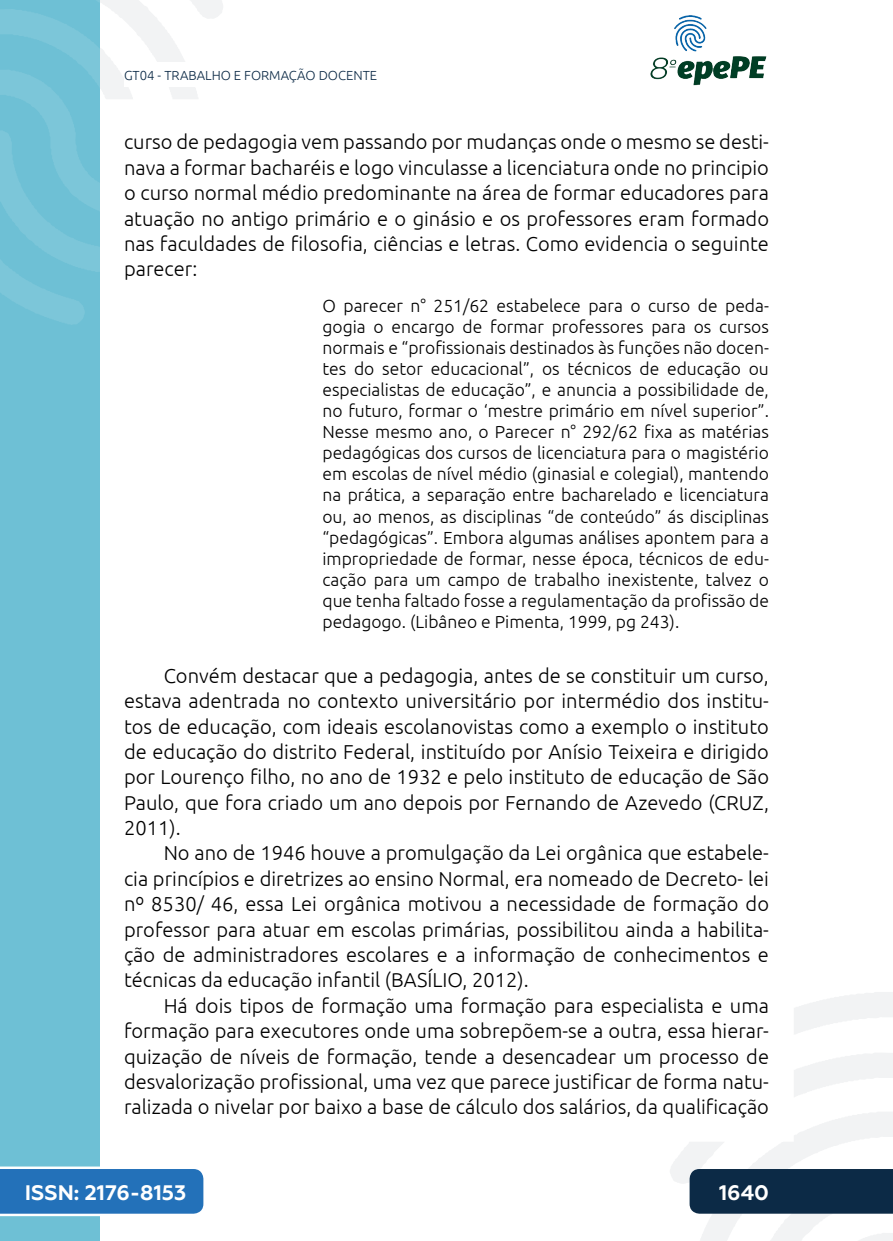
<style>
.page{position:relative;width:893px;height:1241px;background:#fff}
.page>*{position:absolute;margin:0;border:0;box-sizing:border-box;transform-origin:0 0}
.t1{font:700 21px "Geometria";color:#fff}
._5_CORPO{font:300 20.12px/25.4px "Ubuntu";color:#000;text-align:justify}
._8_CITACAO{font:300 17.5px/21px "Ubuntu";color:#000;text-align:justify}
.t2{font:300 13.12px "Ubuntu";color:#0c2a46}
</style>
<div class="page">
<svg style="left:670px;top:992px;width:223px;height:248px"></svg>
<svg style="left:99px;top:0;width:124px;height:324px"></svg>
<img style="left:650px;top:15px;width:117px;height:71px">
<div style="left:0;top:0;width:99px;height:1240px;background:#6ec0d5"></div>
<svg style="left:0;top:0;width:99px;height:325px"></svg>
<svg style="left:0;top:1166px;width:203px;height:49px;background:#367dbf"></svg>
<div style="left:690px;top:1168px;width:203px;height:45px;background:#0c2a46"></div>
<div style="left:124px;top:62px;width:516px;height:25px;background:#fff"></div>
<p class="t2" style="left:124px;top:67px;width:255px">GT04 - TRABALHO E FORMAÇÃO DOCENTE</p>
<p class="_5_CORPO" style="left:124px;top:129px;width:646px">curso de pedagogia vem passando por mudanças onde o mesmo se desti&shy;nava a formar bacharéis e logo vinculasse a licenciatura onde no principio o curso normal médio predominante na área de formar educadores para atuação no antigo primário e o ginásio e os professores eram formado nas faculdades de filosofia, ciências e letras. Como evidencia o seguinte parecer:</p>
<p class="_8_CITACAO" style="left:322px;top:295px;width:448px">O parecer n° 251/62 estabelece para o curso de peda&shy;gogia o encargo de formar professores para os cursos normais e “profissionais destinados às funções não docen&shy;tes do setor educacional”, os técnicos de educação ou especialistas de educação”, e anuncia a possibilidade de, no futuro, formar o ‘mestre primário em nível superior”.<br>Nesse mesmo ano, o Parecer n° 292/62 fixa as matérias pedagógicas dos cursos de licenciatura para o magistério em escolas de nível médio (ginasial e colegial), mantendo na prática, a separação entre bacharelado e licenciatura ou, ao menos, as disciplinas “de conteúdo” ás disciplinas “pedagógicas”. Embora algumas análises apontem para a impropriedade de formar, nesse época, técnicos de edu&shy;cação para um campo de trabalho inexistente, talvez o que tenha faltado fosse a regulamentação da profissão de pedagogo. (Libâneo e Pimenta, 1999, pg 243).</p>
<p class="_5_CORPO" style="left:124px;top:662px;width:646px;text-indent:40px">Convém destacar que a pedagogia, antes de se constituir um curso, estava adentrada no contexto universitário por intermédio dos institu&shy;tos de educação, com ideais escolanovistas como a exemplo o instituto de educação do distrito Federal, instituído por Anísio Teixeira e dirigido por Lourenço filho, no ano de 1932 e pelo instituto de educação de São Paulo, que fora criado um ano depois por Fernando de Azevedo (CRUZ, 2011).</p>
<p class="_5_CORPO" style="left:124px;top:840px;width:646px;text-indent:40px">No ano de 1946 houve a promulgação da Lei orgânica que estabele&shy;cia princípios e diretrizes ao ensino Normal, era nomeado de Decreto- lei nº 8530/ 46, essa Lei orgânica motivou a necessidade de formação do professor para atuar em escolas primárias, possibilitou ainda a habilita&shy;ção de administradores escolares e a informação de conhecimentos e técnicas da educação infantil (BASÍLIO, 2012).</p>
<p class="_5_CORPO" style="left:124px;top:992px;width:646px;text-indent:40px">Há dois tipos de formação uma formação para especialista e uma formação para executores onde uma sobrepõem-se a outra, essa hierar&shy;quização de níveis de formação, tende a desencadear um processo de desvalorização profissional, uma vez que parece justificar de forma natu&shy;ralizada o nivelar por baixo a base de cálculo dos salários, da qualificação</p>
<p class="t1" style="left:25px;top:1179px;width:163px">ISSN: 2176-8153</p>
<p class="t1" style="left:719px;top:1179px;width:51px">1640</p>
</div>
